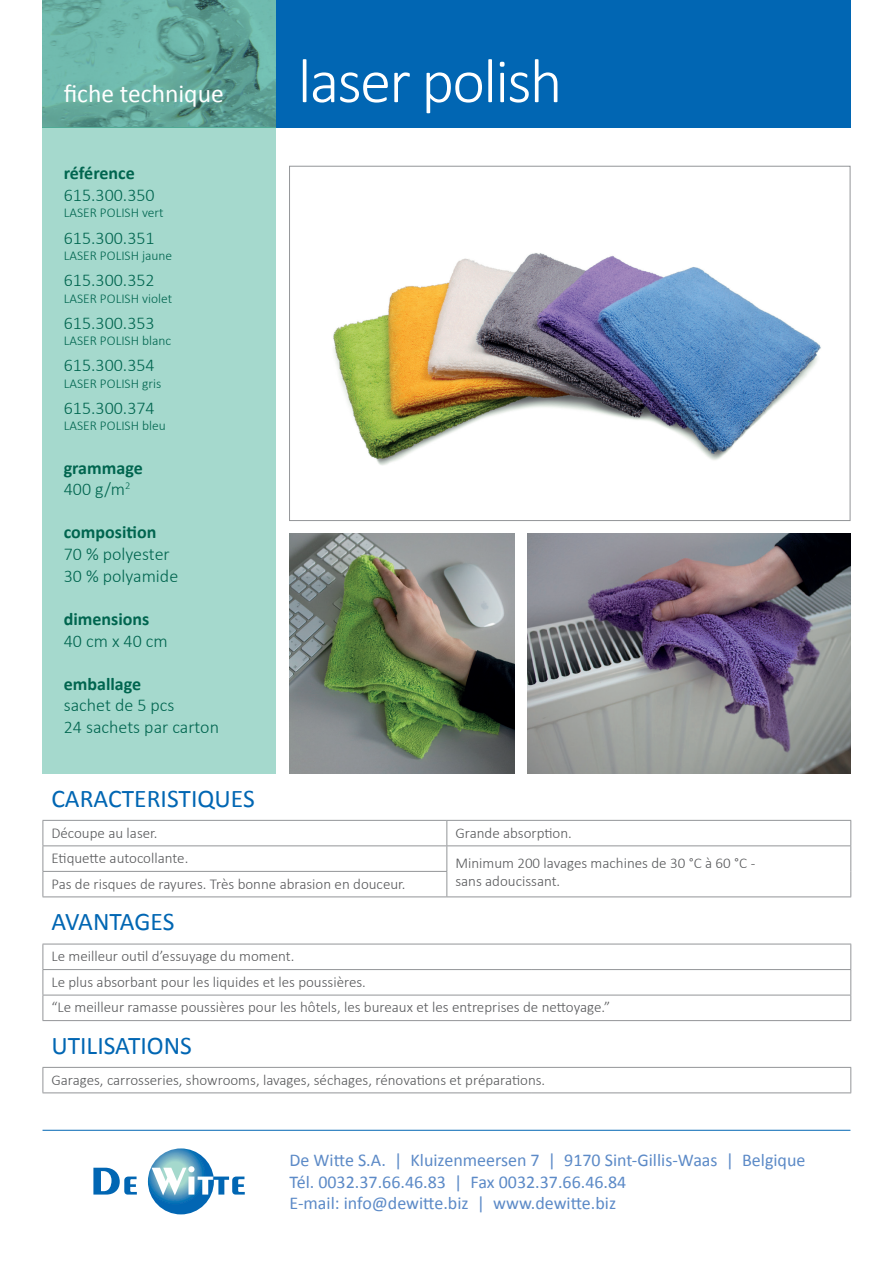
<style>
.page{position:relative;width:893px;height:1263px;background:#fff}
.page>*{position:absolute;margin:0;border:0;box-sizing:border-box;transform-origin:0 0}
.t1{font:300 63px "Calibri";letter-spacing:-.03em;color:#fff}
.t2{font:25.5px "Calibri";color:#0166b3}
.t3{font:25.5px "Calibri";color:#fff}
.t4{font:18px/21.6px "Calibri";color:#5c8ac7}
.t5{font:300 18px/21.6px "Calibri";color:#00654f}
.t6{font:700 18px/21.6px "Calibri";color:#00654f}
.t7{font:300 15px/25.5px "Calibri";color:#57585a}
.t8{font:300 13.5px "Calibri";color:#00654f}
.s1{font-weight:300}
</style>
<div class="page">
<svg style="left:93px;top:1168px;width:44px;height:26px"></svg>
<svg style="left:148px;top:1148px;width:97px;height:66px"></svg>
<img style="left:333px;top:253px;width:488px;height:212px">
<div style="left:43px;top:128px;width:233px;height:646px;background:#a5d9cd"></div>
<svg style="left:43px;top:0;width:233px;height:128px;background:#65ab9e"></svg>
<div style="left:276px;top:0;width:574px;height:128px;background:#0166b3"></div>
<hr style="left:43px;top:1067px;width:488px;height:1px;background:#939598">
<svg style="left:43px;top:1068px;width:1px;height:24px"></svg>
<hr style="left:531px;top:1067px;width:320px;height:1px;background:#939598">
<svg style="left:850px;top:1068px;width:1px;height:24px"></svg>
<hr style="left:43px;top:1092px;width:488px;height:1px;background:#939598">
<hr style="left:531px;top:1092px;width:320px;height:1px;background:#939598">
<svg style="left:44px;top:994px;width:806px;height:1px"></svg>
<hr style="left:43px;top:944px;width:488px;height:1px;background:#939598">
<hr style="left:531px;top:944px;width:320px;height:1px;background:#939598">
<svg style="left:43px;top:944px;width:1px;height:76px"></svg>
<svg style="left:850px;top:944px;width:1px;height:76px"></svg>
<hr style="left:43px;top:969px;width:488px;height:1px;background:#939598">
<hr style="left:531px;top:969px;width:320px;height:1px;background:#939598">
<hr style="left:43px;top:995px;width:488px;height:1px;background:#939598">
<hr style="left:531px;top:995px;width:320px;height:1px;background:#939598">
<hr style="left:43px;top:1020px;width:488px;height:1px;background:#939598">
<hr style="left:531px;top:1020px;width:320px;height:1px;background:#939598">
<svg style="left:44px;top:821px;width:806px;height:75px"></svg>
<hr style="left:43px;top:820px;width:404px;height:1px;background:#939598">
<hr style="left:447px;top:820px;width:404px;height:1px;background:#939598">
<hr style="left:43px;top:845px;width:404px;height:1px;background:#939598">
<hr style="left:447px;top:845px;width:404px;height:1px;background:#939598">
<hr style="left:43px;top:871px;width:404px;height:1px;background:#939598">
<svg style="left:43px;top:821px;width:1px;height:75px"></svg>
<svg style="left:446px;top:821px;width:1px;height:75px"></svg>
<svg style="left:850px;top:821px;width:1px;height:75px"></svg>
<hr style="left:43px;top:896px;width:404px;height:1px;background:#939598">
<hr style="left:447px;top:896px;width:404px;height:1px;background:#939598">
<img style="left:527px;top:534px;width:323px;height:240px">
<img style="left:289px;top:534px;width:225px;height:240px">
<hr style="left:43px;top:1130px;width:807px;height:1px;background:#0166b3">
<h2 class="t3" style="left:64px;top:77px;width:161px">fiche technique</h2>
<p class="t6" style="left:64px;top:163px;width:73px">référence</p>
<p class="t5" style="left:64px;top:183px;width:92px">615.300.350</p>
<p class="t8" style="left:64px;top:205px;width:101px">LASER POLISH vert</p>
<p class="t5" style="left:64px;top:226px;width:92px">615.300.351</p>
<p class="t8" style="left:64px;top:247px;width:110px">LASER POLISH jaune</p>
<p class="t5" style="left:64px;top:269px;width:92px">615.300.352</p>
<p class="t8" style="left:64px;top:290px;width:110px">LASER POLISH violet</p>
<p class="t5" style="left:64px;top:311px;width:92px">615.300.353</p>
<p class="t8" style="left:64px;top:332px;width:109px">LASER POLISH blanc</p>
<p class="t5" style="left:64px;top:354px;width:92px">615.300.354</p>
<p class="t8" style="left:64px;top:375px;width:99px">LASER POLISH gris</p>
<p class="t5" style="left:64px;top:396px;width:92px">615.300.374</p>
<p class="t8" style="left:64px;top:418px;width:104px">LASER POLISH bleu</p>
<p class="t6" style="left:64px;top:457px;width:80px">grammage<br><span class="s1">400 g/m</span><sup>2</sup></p>
<p class="t6" style="left:64px;top:522px;width:94px">composition</p>
<p class="t5" style="left:64px;top:542px;width:116px">70 % polyester<br>30 % polyamide</p>
<p class="t6" style="left:64px;top:608px;width:87px">dimensions</p>
<p class="t5" style="left:64px;top:629px;width:106px">40 cm x 40 cm</p>
<p class="t6" style="left:64px;top:673px;width:79px">emballage</p>
<p class="t5" style="left:64px;top:694px;width:157px">sachet de 5 pcs<br>24 sachets par carton</p>
<h1 class="t1" style="left:298px;top:42px;width:266px">laser polish</h1>
<h2 class="t2" style="left:51px;top:782px;width:205px">CARACTERISTIQUES</h2>
<p class="t7" style="left:51px;top:819px;width:108px">Découpe au laser.</p>
<p class="t7" style="left:455px;top:819px;width:118px">Grande absorption.</p>
<p class="t7" style="left:51px;top:845px;width:138px">Etiquette autocollante.</p>
<p class="t7" style="left:455px;top:849px;width:301px">Minimum 200 lavages machines de 30 °C à 60 °C -</p>
<p class="t7" style="left:51px;top:870px;width:356px">Pas de risques de rayures. Très bonne abrasion en douceur.</p>
<p class="t7" style="left:455px;top:867px;width:106px">sans adoucissant.</p>
<h2 class="t2" style="left:51px;top:906px;width:125px">AVANTAGES</h2>
<p class="t7" style="left:51px;top:943px;width:560px">Le meilleur outil d’essuyage du moment.<br>Le plus absorbant pour les liquides et les poussières.<br>“Le meilleur ramasse poussières pour les hôtels, les bureaux et les entreprises de nettoyage.”</p>
<h2 class="t2" style="left:51px;top:1029px;width:142px">UTILISATIONS</h2>
<p class="t7" style="left:51px;top:1066px;width:495px">Garages, carrosseries, showrooms, lavages, séchages, rénovations et préparations.</p>
<p class="t4" style="left:290px;top:1149px;width:517px">De Witte S.A. | Kluizenmeersen 7 | 9170 Sint-Gillis-Waas | Belgique<br>Tél. 0032.37.66.46.83 | Fax 0032.37.66.46.84<br>E-mail: info@dewitte.biz | www.dewitte.biz</p>
</div>
